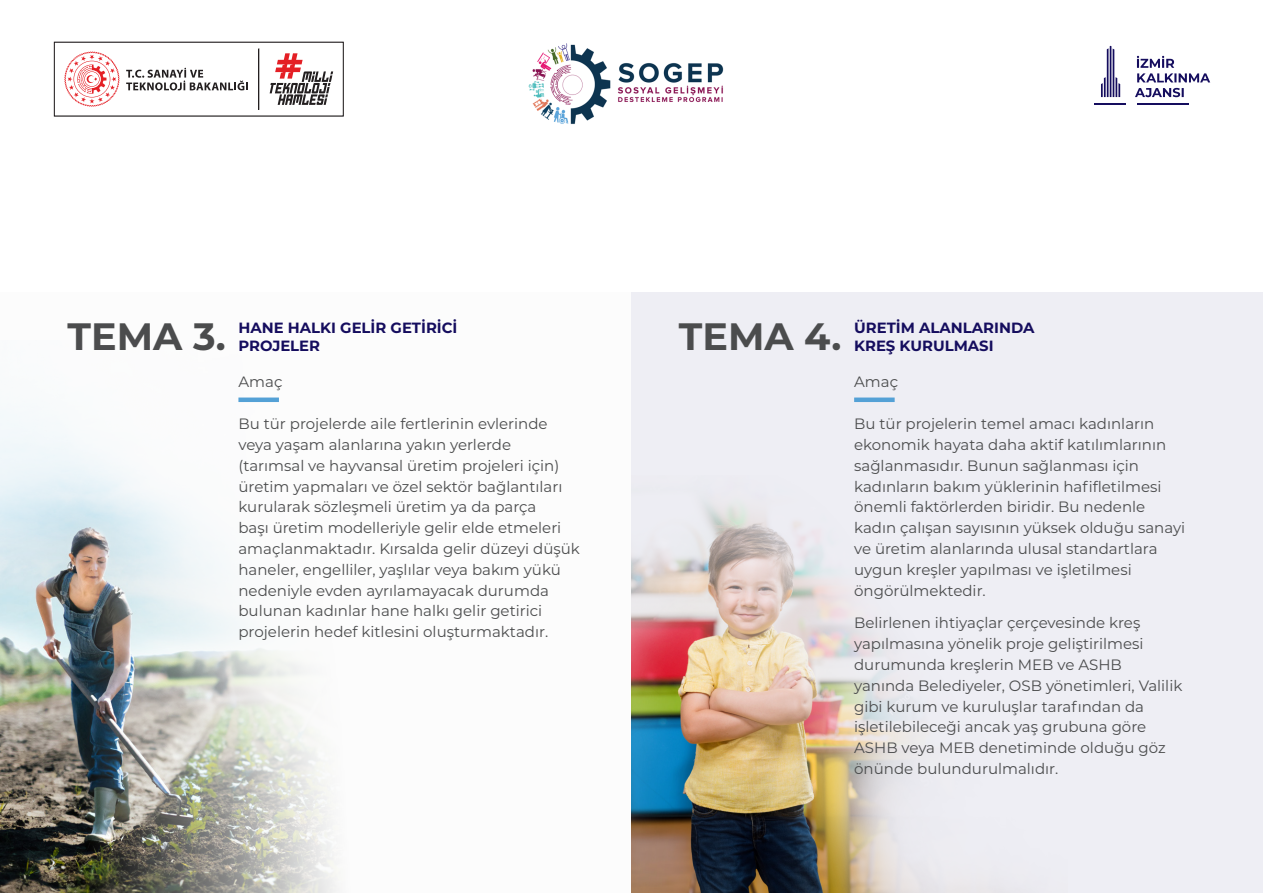
<style>
.page{position:relative;width:1263px;height:893px;background:#fff}
.page>*{position:absolute;margin:0;border:0;box-sizing:border-box;transform-origin:0 0}
.t1{font:700 38.1px "Montserrat";color:#4b4c4d}
.t2{font:15px/20.9px "Montserrat";color:#4b4c4d}
.t3{font:700 14.85px/17.9px "Montserrat";color:#150d5e}
</style>
<div class="page">
<div style="left:631px;top:293px;width:632px;height:600px;background:#eeeef4"></div>
<hr style="left:854px;top:398px;width:41px;height:4px;background:#54a1d6">
<img style="left:528px;top:43px;width:196px;height:81px">
<hr style="left:1094px;top:103px;width:32px;height:2px;background:#150d5e">
<hr style="left:1137px;top:103px;width:51px;height:2px;background:#150d5e">
<svg style="left:1101px;top:46px;width:19px;height:51px"></svg>
<svg style="left:1135px;top:88px;width:49px;height:9px"></svg>
<svg style="left:1137px;top:56px;width:73px;height:26px"></svg>
<svg style="left:64px;top:48px;width:270px;height:62px"></svg>
<div style="left:54px;top:42px;width:290px;height:74px;border:1px solid #231f20"></div>
<hr style="left:258px;top:48px;width:1px;height:62px;background:#231f20">
<img style="left:0;top:397px;width:339px;height:496px">
<hr style="left:238px;top:398px;width:41px;height:4px;background:#54a1d6">
<img style="left:631px;top:502px;width:374px;height:391px">
<p class="t3" style="left:238px;top:318px;width:221px">HANE HALKI GELİR GETİRİCİ<br>PROJELER</p>
<p class="t3" style="left:854px;top:318px;width:182px">ÜRETİM ALANLARINDA</p>
<p class="t1" style="left:68px;top:308px;width:160px">TEMA 3.</p>
<p class="t1" style="left:679px;top:308px;width:164px">TEMA 4.</p>
<p class="t3" style="left:854px;top:336px;width:141px">KREŞ KURULMASI</p>
<p class="t2" style="left:238px;top:371px;width:45px">Amaç</p>
<p class="t2" style="left:238px;top:413px;width:343px">Bu tür projelerde aile fertlerinin evlerinde veya yaşam alanlarına yakın yerlerde (tarımsal ve hayvansal üretim projeleri için) üretim yapmaları ve özel sektör bağlantıları kurularak sözleşmeli üretim ya da parça<br>başı üretim modelleriyle gelir elde etmeleri amaçlanmaktadır. Kırsalda gelir düzeyi düşük haneler, engelliler, yaşlılar veya bakım yükü nedeniyle evden ayrılamayacak durumda bulunan kadınlar hane halkı gelir getirici projelerin hedef kitlesini oluşturmaktadır.</p>
<p class="t2" style="left:854px;top:371px;width:45px">Amaç</p>
<p class="t2" style="left:854px;top:413px;width:333px">Bu tür projelerin temel amacı kadınların ekonomik hayata daha aktif katılımlarının sağlanmasıdır. Bunun sağlanması için kadınların bakım yüklerinin hafifletilmesi önemli faktörlerden biridir. Bu nedenle kadın çalışan sayısının yüksek olduğu sanayi ve üretim alanlarında ulusal standartlara uygun kreşler yapılması ve işletilmesi öngörülmektedir.</p>
<p class="t2" style="left:854px;top:612px;width:330px">Belirlenen ihtiyaçlar çerçevesinde kreş yapılmasına yönelik proje geliştirilmesi durumunda kreşlerin MEB ve ASHB yanında Belediyeler, OSB yönetimleri, Valilik gibi kurum ve kuruluşlar tarafından da işletilebileceği ancak yaş grubuna göre ASHB veya MEB denetiminde olduğu göz önünde bulundurulmalıdır.</p>
</div>
